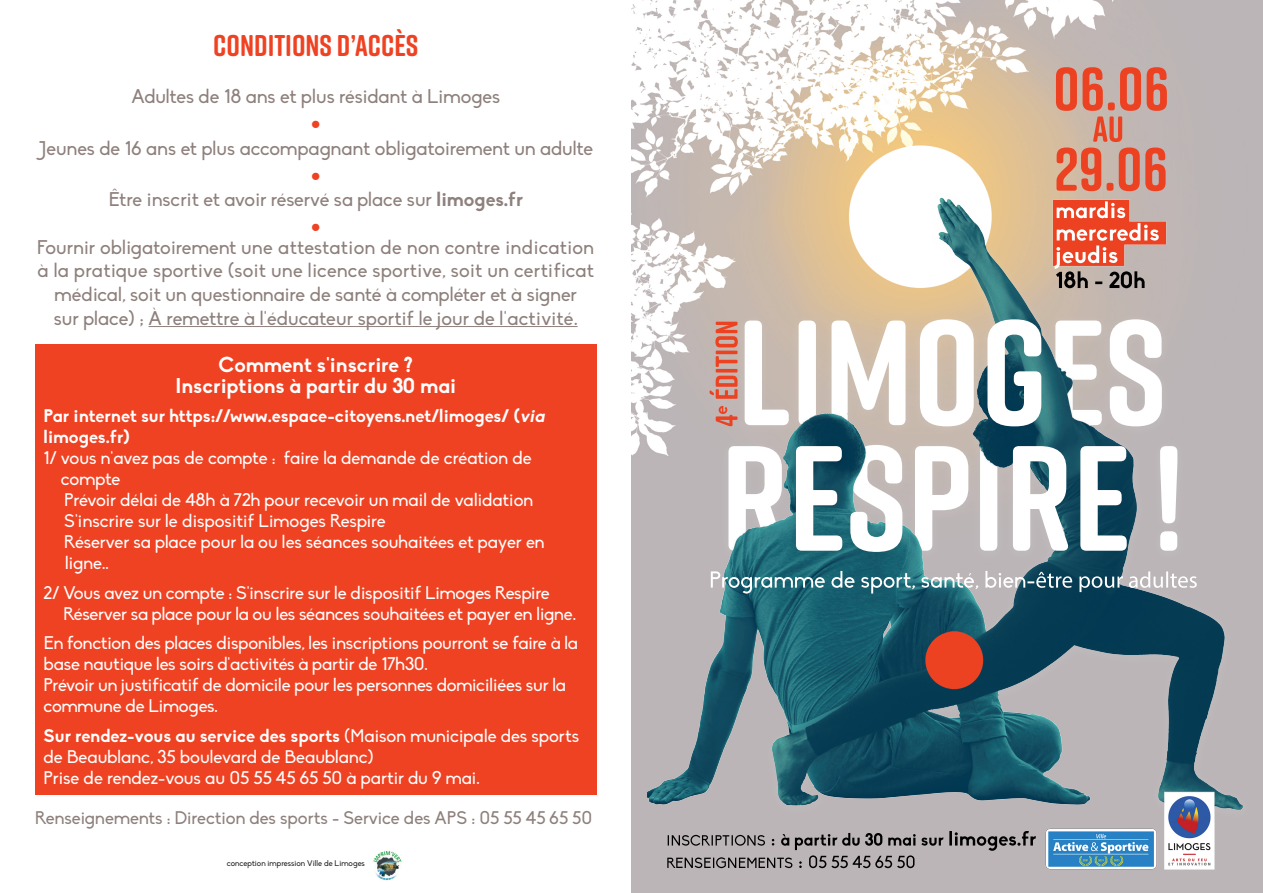
<style>
.page{position:relative;width:1263px;height:893px;background:#fff}
.page>*{position:absolute;margin:0;border:0;box-sizing:border-box;transform-origin:0 0}
.t1{font:37.5px "Biko";color:#ef4222}
.t2{font:700 30px "Rift Soft";color:#ef4222}
.t3{font:700 21px/21px "Biko";color:#fff;text-align:center}
.t4{font:19.5px/23.7px "Biko";letter-spacing:.005em;color:#8e807c;text-align:center}
.t5{font:18px/21px "Biko";letter-spacing:-.01em;color:#fff}
.t6{font:700 18px/21px "Biko";color:#fff}
.t7{font:18px "Biko";color:#8e807c}
.t8{font:8.1px "Biko";color:#231f20}
.s1{font-weight:700}
.s2{font-style:italic}
</style>
<div class="page">
<hr style="left:149px;top:326px;width:429px;height:1px;background:#8e807c">
<div style="left:35px;top:344px;width:561px;height:451px;background:#ef4222"></div>
<img style="left:631px;top:0;width:632px;height:893px">
<img style="left:648px;top:19px;width:599px;height:851px">
<img style="left:371px;top:850px;width:32px;height:31px;border-radius:16px">
<h2 class="t2" style="left:213px;top:24px;width:206px">CONDITIONS D’ACCÈS</h2>
<p class="t4" style="left:131px;top:85px;width:370px">Adultes de 18 ans et plus résidant à Limoges</p>
<h1 class="t1" style="left:311px;top:99px;width:11px">•</h1>
<p class="t4" style="left:38px;top:137px;width:556px">Jeunes de 16 ans et plus accompagnant obligatoirement un adulte</p>
<h1 class="t1" style="left:311px;top:151px;width:11px">•</h1>
<p class="t4" style="left:108px;top:188px;width:416px">Être inscrit et avoir réservé sa place sur <span class="s1">limoges.fr</span></p>
<h1 class="t1" style="left:311px;top:202px;width:11px">•</h1>
<p class="t4" style="left:37px;top:236px;width:558px">Fournir obligatoirement une attestation de non contre indication à la pratique sportive (soit une licence sportive, soit un certificat médical, soit un questionnaire de santé à compléter et à signer<br>sur place) ; À remettre à l'éducateur sportif le jour de l'activité.</p>
<p class="t3" style="left:175px;top:354px;width:283px">Comment s'inscrire ?<br>Inscriptions à partir du 30 mai</p>
<p class="t6" style="left:44px;top:405px;width:506px">Par internet sur https://www.espace-citoyens.net/limoges/ (<span class="s2">via </span>limoges.fr)</p>
<p class="t5" style="left:61px;top:448px;width:485px;text-indent:-17px">1/ vous n'avez pas de compte : faire la demande de création de compte<br>Prévoir délai de 48h à 72h pour recevoir un mail de validation S'inscrire sur le dispositif Limoges Respire<br>Réserver sa place pour la ou les séances souhaitées et payer en ligne..</p>
<p class="t5" style="left:63px;top:582px;width:514px;text-indent:-20px">2/ Vous avez un compte : S'inscrire sur le dispositif Limoges Respire<br>Réserver sa place pour la ou les séances souhaitées et payer en ligne.</p>
<p class="t5" style="left:44px;top:633px;width:536px">En fonction des places disponibles, les inscriptions pourront se faire à la base nautique les soirs d'activités à partir de 17h30.<br>Prévoir un justificatif de domicile pour les personnes domiciliées sur la commune de Limoges.</p>
<p class="t5" style="left:44px;top:725px;width:537px"><span class="s1">Sur rendez-vous au service des sports</span> (Maison municipale des sports de Beaublanc, 35 boulevard de Beaublanc)<br>Prise de rendez-vous au 05 55 45 65 50 à partir du 9 mai.</p>
<p class="t7" style="left:35px;top:807px;width:559px">Renseignements : Direction des sports - Service des APS : 05 55 45 65 50</p>
<p class="t8" style="left:227px;top:858px;width:140px">conception impression Ville de Limoges</p>
</div>
